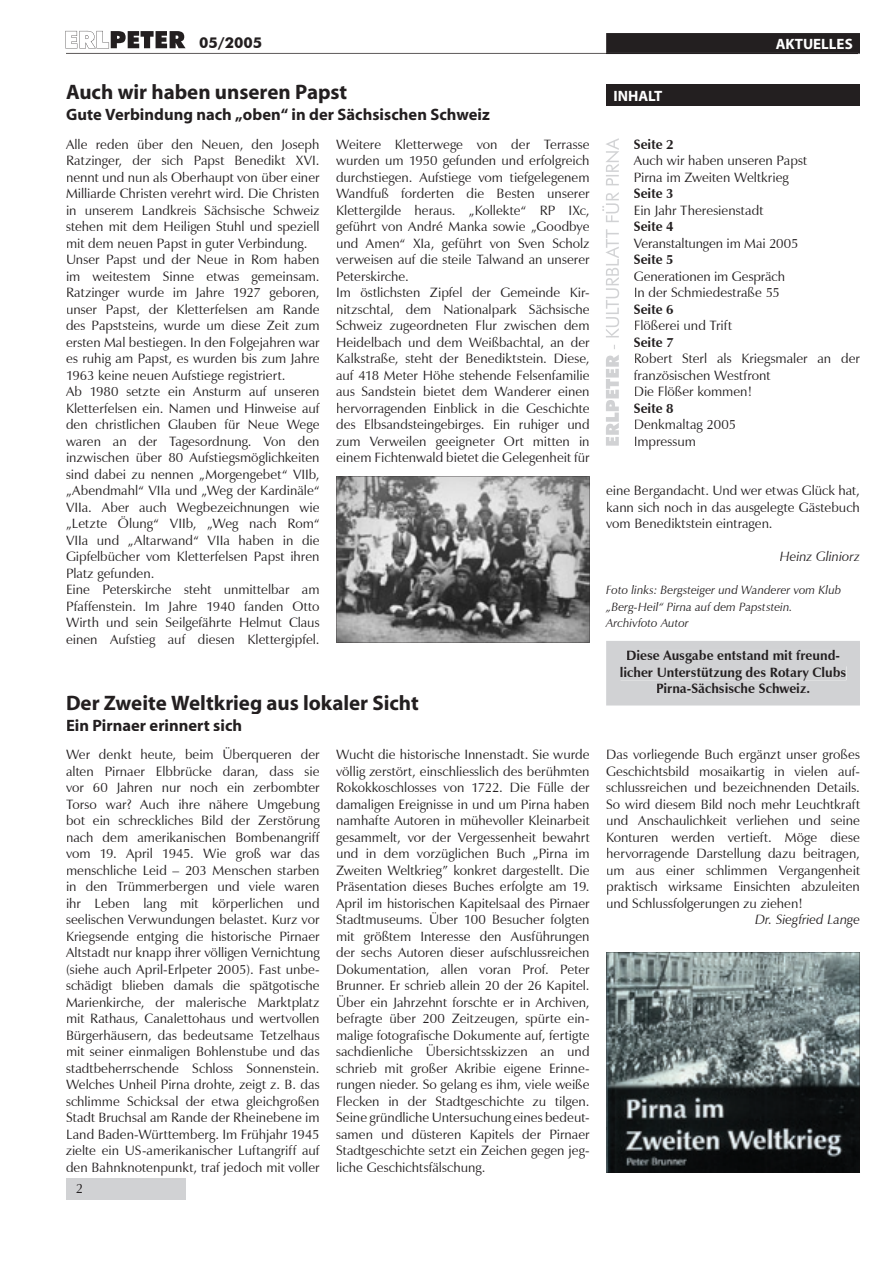
<style>
.page{position:relative;width:893px;height:1263px;background:#fff}
.page>*{position:absolute;margin:0;border:0;box-sizing:border-box;transform-origin:0 0}
.t1{font:700 21px "Myriad";color:#231f20}
.t2{font:700 16.5px "Myriad";letter-spacing:.005em;color:#231f20}
.t3{font:700 15px "Myriad";color:#fff}
.t4{font:700 15px "Futura BT";color:#231f20}
.t5{font:13.5px/16.5px "Zapf Humanist 601 BT";color:#231f20}
.t6{font:700 13.5px/16.5px "Zapf Humanist 601 BT";color:#231f20;text-align:center}
.t7{font:italic 13.5px "Zapf Humanist 601 BT";color:#231f20}
.t8{font:italic 12px/16.5px "Zapf Humanist 601 BT";letter-spacing:.005em;color:#231f20}
</style>
<div class="page">
<div style="left:66px;top:1179px;width:120px;height:21px;background:#d1d2d4"></div>
<svg style="left:602px;top:138px;width:17px;height:308px"></svg>
<div style="left:606px;top:85px;width:254px;height:21px;background:#231f20"></div>
<svg style="left:65px;top:31px;width:795px;height:23px"></svg>
<hr style="left:606px;top:53px;width:252px;height:1px;background:#231f20">
<div style="left:606px;top:641px;width:254px;height:64px;background:#d1d2d4"></div>
<div style="left:627px;top:650px;width:212px;height:14px;background:#d1d2d4"></div>
<div style="left:621px;top:666px;width:225px;height:14px;background:#d1d2d4"></div>
<div style="left:657px;top:683px;width:152px;height:10px;background:#d1d2d4"></div>
<svg style="left:606px;top:952px;width:203px;height:221px;background:#5c6566"></svg>
<img style="left:607px;top:1128px;width:253px;height:45px">
<img style="left:607px;top:952px;width:51px;height:177px">
<img style="left:809px;top:952px;width:51px;height:177px">
<img style="left:657px;top:952px;width:153px;height:45px">
<svg style="left:336px;top:476px;width:254px;height:166px;background:#838383"></svg>
<p class="t4" style="left:199px;top:34px;width:65px">05/2005</p>
<h1 class="t1" style="left:66px;top:81px;width:283px">Auch wir haben unseren Papst</h1>
<p class="t2" style="left:66px;top:106px;width:425px">Gute Verbindung nach „oben“ in der Sächsischen Schweiz</p>
<p class="t5" style="left:336px;top:136px;width:255px">Weitere Kletterwege von der Terrasse wurden um 1950 gefunden und erfolgreich durchstiegen. Aufstiege vom tiefgelegenem Wand fuß forderten die Besten unserer Kletter gilde heraus. „Kollekte“ RP IXc, geführt von André Manka sowie „Goodbye und Amen“ XIa, geführt von Sven Scholz verweisen auf die steile Talwand an unserer Peterskirche.<br>Im östlichsten Zipfel der Gemeinde Kir&shy;nitzsch tal, dem Nationalpark Sächsische Schweiz zu geordneten Flur zwischen dem Hei del bach und dem Weißbachtal, an der Kalk straße, steht der Benediktstein. Diese, auf 418 Meter Höhe stehende Felsenfamilie aus Sandstein bietet dem Wanderer einen hervorragenden Einblick in die Geschichte des Elb sand steingebirges. Ein ruhiger und zum Ver weilen geeigneter Ort mitten in einem Fichtenwald bietet die Gelegenheit für</p>
<p class="t5" style="left:66px;top:136px;width:255px">Alle reden über den Neuen, den Joseph Ratzinger, der sich Papst Benedikt XVI. nennt und nun als Oberhaupt von über einer Milliarde Christen verehrt wird. Die Christen in unserem Landkreis Sächsische Schweiz stehen mit dem Heiligen Stuhl und speziell mit dem neuen Papst in guter Verbindung.<br>Unser Papst und der Neue in Rom haben im weitestem Sinne etwas gemeinsam.<br>Ratzinger wurde im Jahre 1927 geboren, unser Papst, der Kletterfelsen am Rande des Papst steins, wurde um diese Zeit zum ersten Mal bestiegen. In den Folgejahren war es ruhig am Papst, es wurden bis zum Jahre 1963 keine neuen Aufstiege registriert.<br>Ab 1980 setzte ein Ansturm auf unseren Kletterfelsen ein. Namen und Hinweise auf den christlichen Glauben für Neue Wege waren an der Tagesordnung. Von den in zwischen über 80 Aufstiegsmöglichkeiten sind dabei zu nennen „Morgengebet“ VIIb, „Abend mahl“ VIIa und „Weg der Kardinäle“ VIIa. Aber auch Wegbezeichnungen wie „Letzte Ölung“ VIIb, „Weg nach Rom“ VIIa und „Altarwand“ VIIa haben in die Gipfelbücher vom Kletterfelsen Papst ihren Platz gefunden.<br>Eine Peterskirche steht unmittelbar am Pfaffenstein. Im Jahre 1940 fanden Otto Wirth und sein Seil gefährte Helmut Claus einen Aufstieg auf diesen Klettergipfel.</p>
<h1 class="t1" style="left:66px;top:692px;width:354px">Der Zweite Weltkrieg aus lokaler Sicht</h1>
<p class="t2" style="left:66px;top:716px;width:178px">Ein Pirnaer erinnert sich</p>
<p class="t5" style="left:66px;top:746px;width:255px;text-align:justify">Wer denkt heute, beim Überqueren der alten Pirnaer Elbbrücke daran, dass sie vor 60 Jahren nur noch ein zer bomb ter Torso war? Auch ihre nähere Umgebung bot ein schreckliches Bild der Zerstörung nach dem amerikanischen Bombenangriff vom 19. April 1945. Wie groß war das menschliche Leid – 203 Menschen starben in den Trümmerbergen und viele waren ihr Leben lang mit körperlichen und seelischen Verwun dungen belastet. Kurz vor Kriegsende ent ging die historische Pirnaer Altstadt nur knapp ihrer völligen Vernichtung (siehe auch April-Erlpeter 2005). Fast unbe&shy;schädigt blieben damals die spät gotische Marien kirche, der malerische Markt platz mit Rathaus, Canalettohaus und wert vollen Bürger häusern, das bedeutsame Tetzelhaus mit seiner einmaligen Bohlenstube und das stadt be herrschende Schloss Sonnenstein.<br>Welches Unheil Pirna drohte, zeigt z. B. das schlimme Schicksal der etwa gleichgroßen Stadt Bruchsal am Rande der Rheinebene im Land Baden-Württemberg. Im Frühjahr 1945 zielte ein US-amerikanischer Luftangriff auf den Bahnknotenpunkt, traf jedoch mit voller</p>
<p class="t5" style="left:336px;top:746px;width:255px;text-align:justify">Wucht die historische Innenstadt. Sie wurde völlig zerstört, einschliesslich des berühmten Rokokkoschlosses von 1722. Die Fülle der damaligen Ereignisse in und um Pirna haben namhafte Autoren in mühevoller Kleinarbeit gesammelt, vor der Vergessenheit bewahrt und in dem vorzüglichen Buch „Pirna im Zweiten Weltkrieg” konkret darge stellt. Die Präsen tation dieses Buches erfolg te am 19.<br>April im historischen Kapitel saal des Pirnaer Stadtmuseums. Über 100 Besucher folgten mit größtem Interesse den Aus führungen der sechs Autoren dieser aufschluss reichen Doku mentation, allen voran Prof. Peter Brunner. Er schrieb allein 20 der 26 Kapitel.<br>Über ein Jahrzehnt forschte er in Archiven, befragte über 200 Zeitzeugen, spürte ein&shy;malige fotografische Dokumente auf, fertigte sach dienliche Übersichts skizzen an und schrieb mit großer Akribie eigene Erinne&shy;rungen nieder. So gelang es ihm, viele weiße Flecken in der Stadtgeschichte zu tilgen.<br>Seine gründliche Untersuchung eines bedeut&shy;samen und düsteren Kapitels der Pirnaer Stadt geschichte setzt ein Zeichen gegen jeg&shy;liche Geschichts fälschung.</p>
<p class="t5" style="left:76px;top:1180px;width:9px">2</p>
<p class="t3" style="left:776px;top:36px;width:78px">AKTUELLES</p>
<p class="t3" style="left:613px;top:88px;width:51px">INHALT</p>
<p class="t6" style="left:634px;top:136px;width:41px">Seite 2</p>
<p class="t5" style="left:634px;top:152px;width:175px">Auch wir haben unseren Papst<br>Pirna im Zweiten Weltkrieg</p>
<p class="t6" style="left:634px;top:185px;width:41px">Seite 3</p>
<p class="t5" style="left:634px;top:202px;width:131px">Ein Jahr Theresienstadt</p>
<p class="t6" style="left:634px;top:218px;width:41px">Seite 4</p>
<p class="t5" style="left:634px;top:235px;width:166px">Veranstaltungen im Mai 2005</p>
<p class="t6" style="left:634px;top:251px;width:41px">Seite 5</p>
<p class="t5" style="left:634px;top:268px;width:153px">Generationen im Gespräch<br>In der Schmiedestraße 55</p>
<p class="t6" style="left:634px;top:301px;width:41px">Seite 6</p>
<p class="t5" style="left:634px;top:317px;width:100px">Flößerei und Trift</p>
<p class="t6" style="left:634px;top:334px;width:41px">Seite 7</p>
<p class="t5" style="left:634px;top:350px;width:228px">Robert Sterl als Kriegsmaler an der französischen Westfront<br>Die Flößer kommen!</p>
<p class="t6" style="left:634px;top:400px;width:41px">Seite 8</p>
<p class="t5" style="left:634px;top:416px;width:104px">Denkmaltag 2005<br>Impressum</p>
<p class="t5" style="left:606px;top:482px;width:255px;text-align:justify">eine Bergandacht. Und wer etwas Glück hat, kann sich noch in das ausgelegte Gästebuch vom Benediktstein eintragen.</p>
<p class="t7" style="left:780px;top:548px;width:82px">Heinz Gliniorz</p>
<p class="t8" style="left:606px;top:582px;width:237px">Foto links: Bergsteiger und Wanderer vom Klub „Berg-Heil“ Pirna auf dem Papststein.<br>Archivfoto Autor</p>
<p class="t6" style="left:620px;top:647px;width:228px">Diese Ausgabe entstand mit freund&shy;licher Unter stützung des Rotary Clubs<br>Pirna-Sächsische Schweiz.</p>
<p class="t5" style="left:606px;top:746px;width:255px;text-align:justify">Das vorliegende Buch ergänzt unser großes Geschichts bild mosaik artig in vielen auf&shy;schluss reichen und bezeich nen den Details.<br>So wird diesem Bild noch mehr Leucht kraft und Anschaulichkeit verliehen und seine Konturen werden vertieft. Möge diese hervorragende Dar stellung dazu beitragen, um aus einer schlimmen Ver gangen heit praktisch wirksame Einsichten abzuleiten und Schlussfolgerungen zu ziehen!</p>
<p class="t7" style="left:755px;top:911px;width:106px">Dr. Siegfried Lange</p>
</div>
